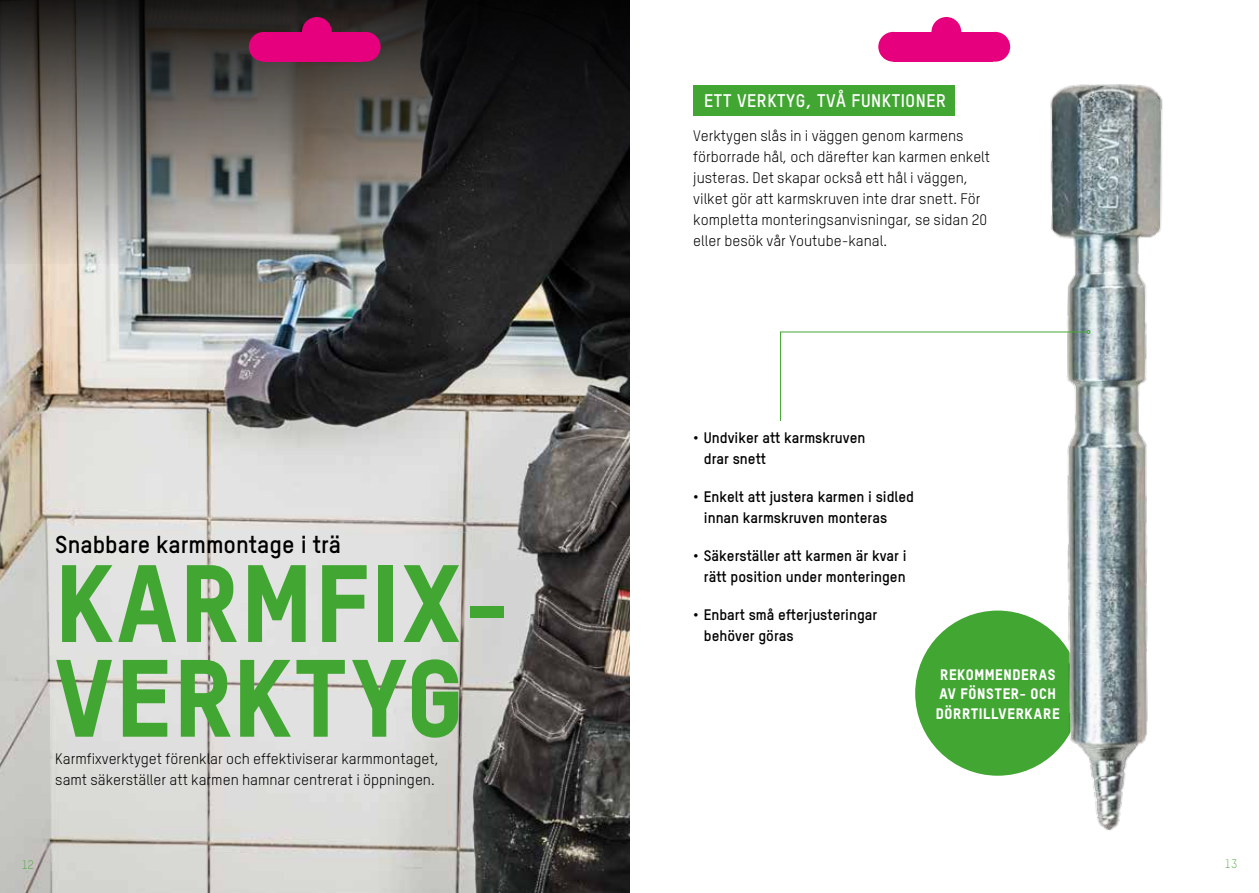
<style>
.page{position:relative;width:1259px;height:893px;background:#fff}
.page>*{position:absolute;margin:0;border:0;box-sizing:border-box;transform-origin:0 0}
.t1{font:800 107.85px/94.7px "TSTAR";letter-spacing:.03em;color:#42a632}
.t2{font:700 24.15px "TSTAR";color:#000}
.t3{font:700 18px "TSTAR";letter-spacing:.03em;color:#fff}
.t4{font:15px/21px "TSTAR";color:#000}
.t5{font:700 15px/21px "TSTAR";color:#000}
.t6{font:800 15px/19.5px "TSTAR";letter-spacing:.045em;color:#fff}
.t7{font:300 12px "TSTAR";color:#42a632}
</style>
<div class="page">
<img style="left:0;top:264px;width:629px;height:629px">
<svg style="left:0;top:0;width:629px;height:264px;background:#4e4c49"></svg>
<div style="left:915px;top:611px;width:165px;height:165px;background:#42a632;border-radius:50%"></div>
<img style="left:1043px;top:84px;width:120px;height:747px">
<svg style="left:780px;top:330px;width:310px;height:92px"></svg>
<div style="left:693px;top:85px;width:262px;height:31px;background:#42a632"></div>
<div style="left:264px;top:32px;width:99px;height:30px;background:#e6007d"></div>
<div style="left:302px;top:17px;width:30px;height:30px;background:#e6007d;border-radius:50%"></div>
<div style="left:249px;top:32px;width:30px;height:30px;background:#e6007d;border-radius:50%"></div>
<div style="left:351px;top:32px;width:30px;height:30px;background:#e6007d;border-radius:50%"></div>
<div style="left:893px;top:32px;width:99px;height:30px;background:#e6007d"></div>
<div style="left:931px;top:17px;width:30px;height:30px;background:#e6007d;border-radius:50%"></div>
<div style="left:878px;top:32px;width:30px;height:30px;background:#e6007d;border-radius:50%"></div>
<div style="left:980px;top:32px;width:30px;height:30px;background:#e6007d;border-radius:50%"></div>
<p class="t3" style="left:704px;top:90px;width:243px">ETT VERKTYG, TVÅ FUNKTIONER</p>
<h2 class="t2" style="left:55px;top:530px;width:287px">Snabbare karmmontage i trä</h2>
<h1 class="t1" style="left:55px;top:554px;width:457px">KARMFIX-<br>VERKTYG</h1>
<p class="t4" style="left:55px;top:748px;width:385px">Karmfixverktyget förenklar och effektiviserar karmmontaget, samt säkerställer att karmen hamnar centrerat i öppningen.</p>
<p class="t4" style="left:693px;top:126px;width:298px">Verktygen slås in i väggen genom karmens förborrade hål, och därefter kan karmen enkelt justeras. Det skapar också ett hål i väggen, vilket gör att karmskruven inte drar snett. För kompletta monteringsanvisningar, se sidan 20 eller besök vår Youtube-kanal.</p>
<p class="t5" style="left:704px;top:427px;width:163px;text-indent:-11px">• Undviker att karmskruven drar snett</p>
<p class="t5" style="left:704px;top:486px;width:212px;text-indent:-11px">• Enkelt att justera karmen i sidled innan karmskruven monteras</p>
<p class="t5" style="left:693px;top:545px;width:215px;text-align:right">• Säkerställer att karmen är kvar i rätt position under monteringen</p>
<p class="t5" style="left:704px;top:604px;width:175px;text-indent:-11px">• Enbart små efterjusteringar behöver göras</p>
<p class="t6" style="left:936px;top:664px;width:125px">REKOMMENDERAS<br>AV FÖNSTER- OCH<br>DÖRRTILLVERKARE</p>
<p class="t7" style="left:22px;top:857px;width:14px">12</p>
<p class="t7" style="left:1225px;top:857px;width:14px">13</p>
</div>
